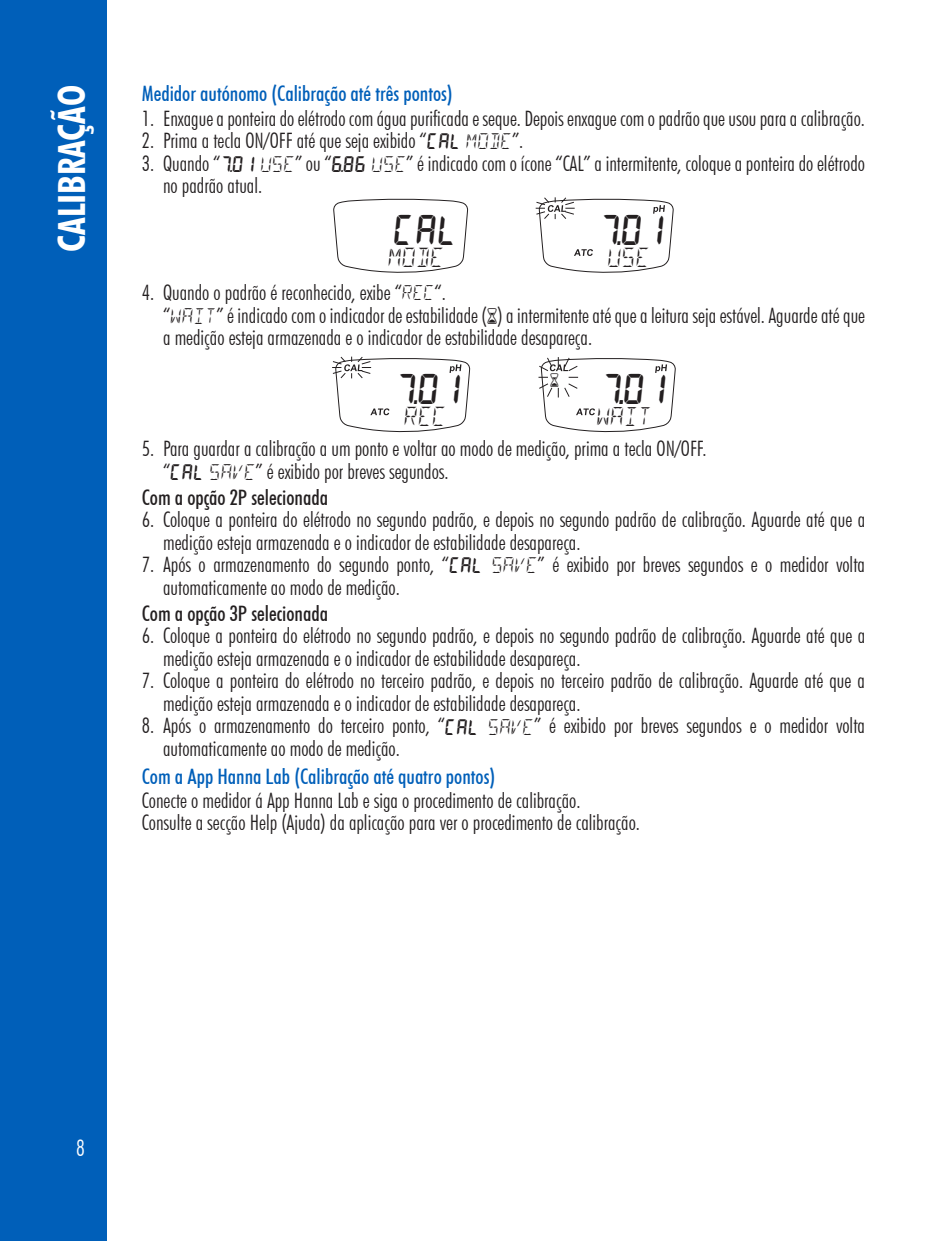
<style>
.page{position:relative;width:936px;height:1241px;background:#fff}
.page>*{position:absolute;margin:0;border:0;box-sizing:border-box;transform-origin:0 0}
.Body_Text{font:43px "HI9810 XX2 N Regular";color:#231f20}
.t1{font:700 condensed 37.5px "Futura BT";color:#fff}
.Body_Text-2{font:27.5px "HI9810 XX2 A Regular";color:#231f20}
.Body_Text-3{font:27px "HI9810 XX2 A Regular";color:#231f20}
.t2{font:300 condensed 22.5px "Futura BT";color:#fff}
.Body_Text-4{font:300 condensed 21.25px/22.5px "Futura BT";color:#231f20}
.Subtitle_L3{font:500 condensed 21.25px "Futura BT";color:#005fb9}
.Body_Text-5{font:500 condensed 21.25px "Futura BT";color:#231f20}
.LST_0-Number{font:300 condensed 21.25px "Futura BT";color:#231f20}
.t3{font:19.5px "HI9810 XX2 A Regular";color:#231f20}
.s1{font-family:"HI9810 XX2 N Regular";font-weight:400;font-stretch:normal;font-size:22.5px}
.s2{font-family:"HI9810 XX2 A Regular";font-weight:400;font-stretch:normal;font-size:22.5px}
.s3{font-family:"HI9810 XX2 A Regular";font-weight:400;font-stretch:normal}
</style>
<div class="page">
<div style="left:0;top:0;width:106px;height:1240px;background:#005fb9"></div>
<svg style="left:333px;top:198px;width:135px;height:75px"></svg>
<svg style="left:535px;top:197px;width:139px;height:76px"></svg>
<svg style="left:332px;top:356px;width:138px;height:77px"></svg>
<svg style="left:538px;top:357px;width:138px;height:76px"></svg>
<h2 class="t1" style="left:49px;top:252px;width:168px;rotate:-90deg">Calibração</h2>
<p class="Subtitle_L3" style="left:142px;top:81px;width:312px">Medidor autónomo (Calibração até três pontos)</p>
<p class="Body_Text-4" style="left:142px;top:106px;width:724px">1. Enxague a ponteira do elétrodo com água purificada e seque. Depois enxague com o padrão que usou para a calibração.</p>
<p class="Body_Text-4" style="left:142px;top:129px;width:383px">2. Prima a tecla ON/OFF até que seja exibido “<span class="s1">CAL</span> <span class="s2">MODE</span>”.</p>
<p class="Body_Text-4" style="left:163px;top:151px;width:703px;text-indent:-21px">3. Quando “<span class="s1">7.01</span> <span class="s2">USE</span>” ou “<span class="s1">6.86</span> <span class="s2">USE</span>” é indicado com o ícone “CAL” a intermitente, coloque a ponteira do elétrodo no padrão atual.</p>
<p class="Body_Text" style="left:393px;top:205px;width:68px">CAL</p>
<p class="Body_Text-2" style="left:387px;top:241px;width:58px">MODE</p>
<p class="Body_Text" style="left:598px;top:205px;width:68px">7.01</p>
<p class="Body_Text-2" style="left:607px;top:241px;width:44px">USE</p>
<p class="Body_Text-4" style="left:142px;top:281px;width:305px">4. Quando o padrão é reconhecido, exibe “<span class="s3">REC</span>“.</p>
<p class="Body_Text-4" style="left:163px;top:304px;width:703px">“<span class="s2">WAIT</span>” é indicado com o indicador de estabilidade (<span class="s2">#</span>) a intermitente até que a leitura seja estável. Aguarde até que a medição esteja armazenada e o indicador de estabilidade desapareça.</p>
<p class="Body_Text" style="left:395px;top:364px;width:68px">7.01</p>
<p class="Body_Text-2" style="left:404px;top:400px;width:44px">REC</p>
<p class="t3" style="left:549px;top:369px;width:11px">#</p>
<p class="Body_Text" style="left:600px;top:364px;width:68px">7.01</p>
<p class="Body_Text-3" style="left:596px;top:400px;width:57px">WAIT</p>
<p class="Body_Text-4" style="left:142px;top:437px;width:566px">5. Para guardar a calibração a um ponto e voltar ao modo de medição, prima a tecla ON/OFF.</p>
<p class="LST_0-Number" style="left:163px;top:458px;width:287px">“<span class="s1">CAL</span> <span class="s2">SAVE</span>” é exibido por breves segundos.</p>
<p class="Body_Text-5" style="left:142px;top:484px;width:188px">Com a opção 2P selecionada</p>
<p class="Body_Text-4" style="left:163px;top:508px;width:703px;text-indent:-21px">6. Coloque a ponteira do elétrodo no segundo padrão, e depois no segundo padrão de calibração. Aguarde até que a medição esteja armazenada e o indicador de estabilidade desapareça.</p>
<p class="Body_Text-4" style="left:163px;top:553px;width:703px;text-indent:-21px">7. Após o armazenamento do segundo ponto, “<span class="s1">CAL</span> <span class="s2">SAVE</span>” é exibido por breves segundos e o medidor volta automaticamente ao modo de medição.</p>
<p class="Body_Text-5" style="left:142px;top:600px;width:188px">Com a opção 3P selecionada</p>
<p class="Body_Text-4" style="left:163px;top:624px;width:703px;text-indent:-21px">6. Coloque a ponteira do elétrodo no segundo padrão, e depois no segundo padrão de calibração. Aguarde até que a medição esteja armazenada e o indicador de estabilidade desapareça.</p>
<p class="Body_Text-4" style="left:163px;top:669px;width:703px;text-indent:-21px">7. Coloque a ponteira do elétrodo no terceiro padrão, e depois no terceiro padrão de calibração. Aguarde até que a medição esteja armazenada e o indicador de estabilidade desapareça.</p>
<p class="Body_Text-4" style="left:163px;top:714px;width:703px;text-indent:-21px">8. Após o armazenamento do terceiro ponto, “<span class="s1">CAL</span> <span class="s2">SAVE</span>” é exibido por breves segundos e o medidor volta automaticamente ao modo de medição.</p>
<p class="Subtitle_L3" style="left:142px;top:763px;width:355px">Com a App Hanna Lab (Calibração até quatro pontos)</p>
<p class="Body_Text-4" style="left:142px;top:788px;width:440px">Conecte o medidor á App Hanna Lab e siga o procedimento de calibração.</p>
<p class="Body_Text-4" style="left:142px;top:811px;width:499px">Consulte a secção Help (Ajuda) da aplicação para ver o procedimento de calibração.</p>
<p class="t2" style="left:76px;top:1133px;width:10px">8</p>
</div>
